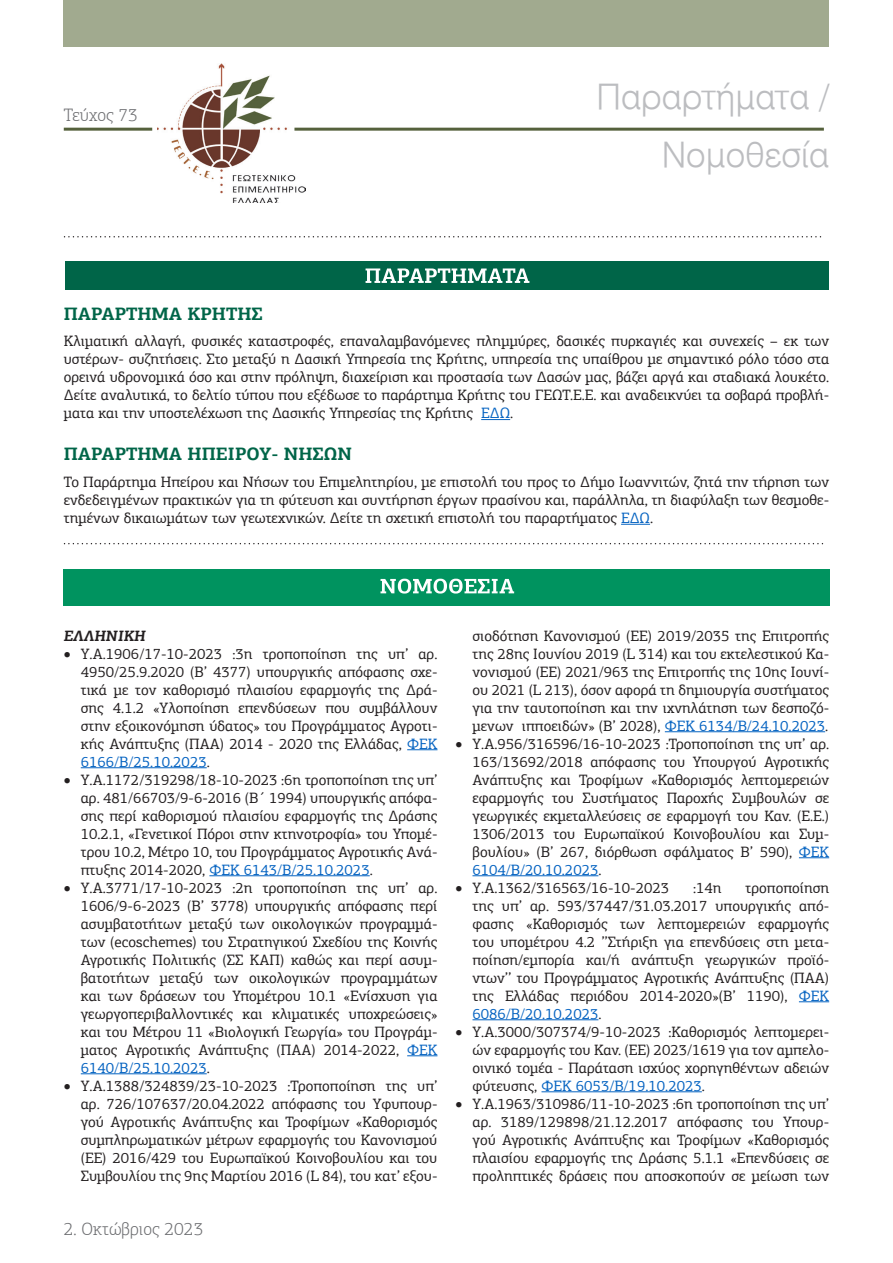
<style>
.page{position:relative;width:893px;height:1263px;background:#fff}
.page>*{position:absolute;margin:0;border:0;box-sizing:border-box;transform-origin:0 0}
.t1{font:34.5px "UN Helvetica Light Normal";color:#bcbdc0}
.t2{font:700 18px "PF Agora Slab Pro";color:#006548}
.t3{font:300 18px "PF Agora Slab Pro";color:#6c6d70}
.t4{font:15px/18px "PF Agora Slab Pro";color:#231f20;text-align:justify}
.t5{font:italic 700 15px "PF Agora Slab Pro";color:#231f20}
.s1{color:#0563c1}
</style>
<div class="page">
<img style="left:157px;top:64px;width:148px;height:139px">
<hr style="left:64px;top:128px;width:88px;height:3px;background:#55613c">
<hr style="left:294px;top:128px;width:530px;height:3px;background:#55613c">
<div style="left:64px;top:0;width:765px;height:47px;background:#a1aa8f"></div>
<svg style="left:65px;top:236px;width:756px;height:1px"></svg>
<svg style="left:65px;top:543px;width:758px;height:1px"></svg>
<div style="left:65px;top:261px;width:764px;height:28px;background:#006548"></div>
<svg style="left:366px;top:268px;width:163px;height:15px"></svg>
<div style="left:64px;top:570px;width:766px;height:36px;background:#00935f"></div>
<svg style="left:380px;top:579px;width:134px;height:15px"></svg>
<svg style="left:481px;top:419px;width:29px;height:1px"></svg>
<svg style="left:621px;top:524px;width:29px;height:1px"></svg>
<hr style="left:407px;top:749px;width:30px;height:1px;background:#0563c1">
<hr style="left:81px;top:767px;width:126px;height:1px;background:#0563c1">
<hr style="left:209px;top:875px;width:161px;height:1px;background:#0563c1">
<hr style="left:407px;top:1055px;width:30px;height:1px;background:#0563c1">
<hr style="left:81px;top:1073px;width:126px;height:1px;background:#0563c1">
<hr style="left:665px;top:731px;width:160px;height:1px;background:#0563c1">
<hr style="left:799px;top:857px;width:30px;height:1px;background:#0563c1">
<hr style="left:472px;top:875px;width:126px;height:1px;background:#0563c1">
<hr style="left:799px;top:1001px;width:30px;height:1px;background:#0563c1">
<hr style="left:472px;top:1019px;width:126px;height:1px;background:#0563c1">
<hr style="left:541px;top:1091px;width:161px;height:1px;background:#0563c1">
<p class="t3" style="left:64px;top:105px;width:76px">Τεύχος 73</p>
<p class="t1" style="left:596px;top:77px;width:234px">Παραρτήματα /</p>
<p class="t1" style="left:662px;top:136px;width:169px">Νομοθεσία</p>
<p class="t2" style="left:64px;top:302px;width:200px">ΠΑΡΑΡΤΗΜΑ ΚΡΗΤΗΣ</p>
<p class="t4" style="left:64px;top:332px;width:767px">Κλιματική αλλαγή, φυσικές καταστροφές, επαναλαμβανόμενες πλημμύρες, δασικές πυρκαγιές και συνεχείς – εκ των υστέρων- συζητήσεις. Στο μεταξύ η Δασική Υπηρεσία της Κρήτης, υπηρεσία της υπαίθρου με σημαντικό ρόλο τόσο στα ορεινά υδρονομικά όσο και στην πρόληψη, διαχείριση και προστασία των Δασών μας, βάζει αργά και σταδιακά λουκέτο.<br>Δείτε αναλυτικά, το δελτίο τύπου που εξέδωσε το παράρτημα Κρήτης του ΓΕΩΤ.Ε.Ε. και αναδεικνύει τα σοβαρά προβλή&shy;ματα και την υποστελέχωση της Δασικής Υπηρεσίας της Κρήτης <span class="s1">ΕΔΩ</span>.</p>
<p class="t2" style="left:64px;top:443px;width:290px">ΠΑΡΑΡΤΗΜΑ ΗΠΕΙΡΟΥ- ΝΗΣΩΝ</p>
<p class="t4" style="left:64px;top:473px;width:767px">Το Παράρτημα Ηπείρου και Νήσων του Επιμελητηρίου, με επιστολή του προς το Δήμο Ιωαννιτών, ζητά την τήρηση των ενδεδειγμένων πρακτικών για τη φύτευση και συντήρηση έργων πρασίνου και, παράλληλα, τη διαφύλαξη των θεσμοθε&shy;τημένων δικαιωμάτων των γεωτεχνικών. Δείτε τη σχετική επιστολή του παραρτήματος <span class="s1">ΕΔΩ</span>.</p>
<p class="t5" style="left:64px;top:626px;width:83px">ΕΛΛΗΝΙΚΗ</p>
<p class="t4" style="left:81px;top:644px;width:358px;text-indent:-17px">• Υ.Α.1906/17-10-2023 :3η τροποποίηση της υπ’ αρ.<br>4950/25.9.2020 (Β’ 4377) υπουργικής απόφασης σχε&shy;τικά με τον καθορισμό πλαισίου εφαρμογής της Δρά&shy;σης 4.1.2 «Υλοποίηση επενδύσεων που συμβάλλουν στην εξοικονόμηση ύδατος» του Προγράμματος Αγροτι&shy;κής Ανάπτυξης (ΠΑΑ) 2014 - 2020 της Ελλάδας, <span class="s1">ΦΕΚ 6166/Β/25.10.2023</span>.</p>
<p class="t4" style="left:81px;top:770px;width:358px;text-indent:-17px">• Υ.Α.1172/319298/18-10-2023 :6η τροποποίηση της υπ’ αρ. 481/66703/9-6-2016 (Β΄ 1994) υπουργικής απόφα&shy;σης περί καθορισμού πλαισίου εφαρμογής της Δράσης 10.2.1, «Γενετικοί Πόροι στην κτηνοτροφία» του Υπομέ&shy;τρου 10.2, Μέτρο 10, του Προγράμματος Αγροτικής Ανά&shy;πτυξης 2014-2020, <span class="s1">ΦΕΚ 6143/Β/25.10.2023</span>.</p>
<p class="t4" style="left:81px;top:878px;width:358px;text-indent:-17px">• Υ.Α.3771/17-10-2023 :2η τροποποίηση της υπ’ αρ.<br>1606/9-6-2023 (Β’ 3778) υπουργικής απόφασης περί ασυμβατοτήτων μεταξύ των οικολογικών προγραμμά&shy;των (ecoschemes) του Στρατηγικού Σχεδίου της Κοινής Αγροτικής Πολιτικής (ΣΣ ΚΑΠ) καθώς και περί ασυμ&shy;βατοτήτων μεταξύ των οικολογικών προγραμμάτων και των δράσεων του Υπομέτρου 10.1 «Ενίσχυση για γεωργοπεριβαλλοντικές και κλιματικές υποχρεώσεις» και του Μέτρου 11 «Βιολογική Γεωργία» του Προγράμ&shy;ματος Αγροτικής Ανάπτυξης (ΠΑΑ) 2014-2022, <span class="s1">ΦΕΚ 6140/Β/25.10.2023</span>.</p>
<p class="t4" style="left:81px;top:1076px;width:358px;text-indent:-17px">• Υ.Α.1388/324839/23-10-2023 :Τροποποίηση της υπ’ αρ. 726/107637/20.04.2022 απόφασης του Υφυπουρ&shy;γού Αγροτικής Ανάπτυξης και Τροφίμων «Καθορισμός συμπληρωματικών μέτρων εφαρμογής του Κανονισμού (ΕΕ) 2016/429 του Ευρωπαϊκού Κοινοβουλίου και του Συμβουλίου της 9ης Μαρτίου 2016 (L 84), του κατ’ εξου-</p>
<p class="t3" style="left:64px;top:1218px;width:141px">2. Οκτώβριος 2023</p>
<p class="t4" style="left:472px;top:626px;width:358px">σιοδότηση Κανονισμού (ΕΕ) 2019/2035 της Επιτροπής της 28ης Ιουνίου 2019 (L 314) και του εκτελεστικού Κα&shy;νονισμού (ΕΕ) 2021/963 της Επιτροπής της 10ης Ιουνί&shy;ου 2021 (L 213), όσον αφορά τη δημιουργία συστήματος για την ταυτοποίηση και την ιχνηλάτηση των δεσποζό&shy;μενων ιπποειδών» (Β’ 2028), <span class="s1">ΦΕΚ 6134/Β/24.10.2023</span>.</p>
<p class="t4" style="left:472px;top:734px;width:358px;text-indent:-17px">• Υ.Α.956/316596/16-10-2023 :Τροποποίηση της υπ’ αρ.<br>163/13692/2018 απόφασης του Υπουργού Αγροτικής Ανάπτυξης και Τροφίμων «Καθορισμός λεπτομερειών εφαρμογής του Συστήματος Παροχής Συμβουλών σε γεωργικές εκμεταλλεύσεις σε εφαρμογή του Καν. (Ε.Ε.)<br>1306/2013 του Ευρωπαϊκού Κοινοβουλίου και Συμ&shy;βουλίου» (Β’ 267, διόρθωση σφάλματος Β’ 590), <span class="s1">ΦΕΚ 6104/Β/20.10.2023</span>.</p>
<p class="t4" style="left:455px;top:878px;width:215px">• Υ.Α.1362/316563/16-10-2023</p>
<p class="t4" style="left:693px;top:878px;width:30px">:14η</p>
<p class="t4" style="left:472px;top:878px;width:358px;text-indent:273px">τροποποίηση της υπ’ αρ. 593/37447/31.03.2017 υπουργικής από&shy;φασης «Καθορισμός των λεπτομερειών εφαρμογής του υπομέτρου 4.2 ’’Στήριξη για επενδύσεις στη μετα&shy;ποίηση/εμπορία και/ή ανάπτυξη γεωργικών προϊό&shy;ντων’’ του Προγράμματος Αγροτικής Ανάπτυξης (ΠΑΑ) της Ελλάδας περιόδου 2014-2020»(Β’ 1190), <span class="s1">ΦΕΚ 6086/Β/20.10.2023</span>.</p>
<p class="t4" style="left:472px;top:1022px;width:358px;text-indent:-17px">• Υ.Α.3000/307374/9-10-2023 :Καθορισμός λεπτομερει&shy;ών εφαρμογής του Καν. (ΕΕ) 2023/1619 για τον αμπελο&shy;οινικό τομέα - Παράταση ισχύος χορηγηθέντων αδειών φύτευσης, <span class="s1">ΦΕΚ 6053/Β/19.10.2023</span>.</p>
<p class="t4" style="left:472px;top:1094px;width:358px;text-indent:-17px">• Υ.Α.1963/310986/11-10-2023 :6η τροποποίηση της υπ’ αρ. 3189/129898/21.12.2017 απόφασης του Υπουρ&shy;γού Αγροτικής Ανάπτυξης και Τροφίμων «Καθορισμός πλαισίου εφαρμογής της Δράσης 5.1.1 «Επενδύσεις σε προληπτικές δράσεις που αποσκοπούν σε μείωση των</p>
</div>
